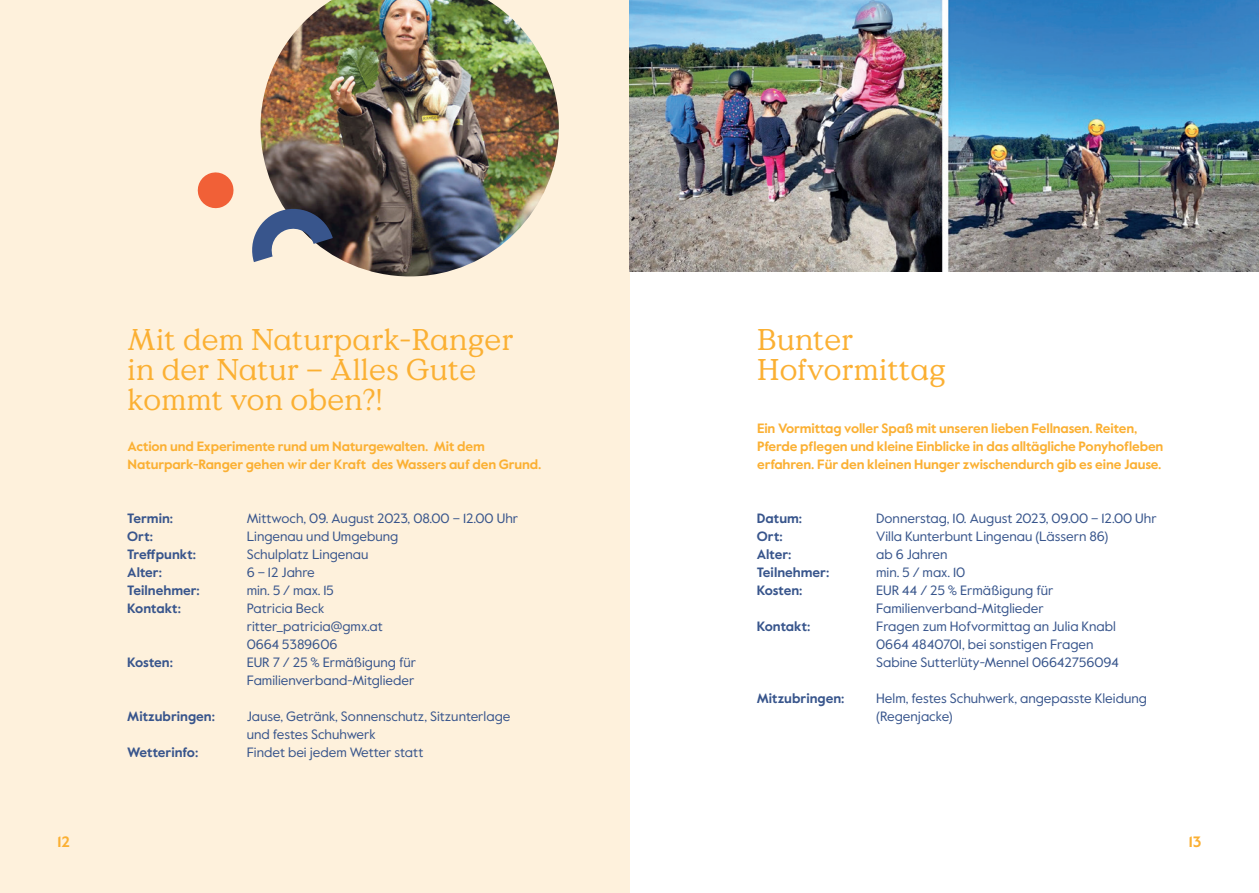
<style>
.page{position:relative;width:1259px;height:893px;background:#fff}
.page>*{position:absolute;margin:0;border:0;box-sizing:border-box;transform-origin:0 0}
.t1{font:30px/30px "Value Serif Pro";letter-spacing:.01em;color:#fbb033}
.t2{font:700 15px "Value Sans Pro";color:#fbb033}
.t3{font:13.5px/18px "Value Sans Pro";color:#38558c}
.t4{font:700 13.5px/18px "Value Sans Pro";letter-spacing:-.01em;color:#fbb033}
.t5{font:700 13.5px "Value Sans Pro";color:#38558c}
</style>
<div class="page">
<div style="left:0;top:0;width:629px;height:893px;background:#fef1dc"></div>
<img style="left:629px;top:0;width:630px;height:271px">
<img style="left:260px;top:0;width:299px;height:276px">
<svg style="left:252px;top:204px;width:81px;height:58px"></svg>
<svg style="left:197px;top:172px;width:37px;height:37px"></svg>
<h1 class="t1" style="left:128px;top:325px;width:387px">Mit dem Naturpark-Ranger in der Natur – Alles Gute kommt von oben?!</h1>
<p class="t4" style="left:128px;top:438px;width:415px">Action und Experimente rund um Naturgewalten. Mit dem<br>Naturpark-Ranger gehen wir der Kraft des Wassers auf den Grund.</p>
<p class="t5" style="left:127px;top:510px;width:47px">Termin:</p>
<p class="t3" style="left:247px;top:510px;width:273px">Mittwoch, 09. August 2023, 08.00 – 12.00 Uhr</p>
<p class="t5" style="left:127px;top:528px;width:27px">Ort:</p>
<p class="t3" style="left:247px;top:528px;width:153px">Lingenau und Umgebung</p>
<p class="t5" style="left:127px;top:546px;width:70px">Treffpunkt:</p>
<p class="t3" style="left:247px;top:546px;width:123px">Schulplatz Lingenau</p>
<p class="t5" style="left:127px;top:564px;width:36px">Alter:</p>
<p class="t3" style="left:247px;top:564px;width:70px">6 – 12 Jahre</p>
<p class="t5" style="left:127px;top:582px;width:74px">Teilnehmer:</p>
<p class="t3" style="left:247px;top:582px;width:89px">min. 5 / max. 15</p>
<p class="t5" style="left:127px;top:600px;width:55px">Kontakt:</p>
<p class="t3" style="left:247px;top:600px;width:138px">Patricia Beck ritter_patricia@gmx.at<br>0664 5389606</p>
<p class="t5" style="left:127px;top:654px;width:47px">Kosten:</p>
<p class="t3" style="left:247px;top:654px;width:171px">EUR 7 / 25 % Ermäßigung für<br>Familienverband-Mitglieder</p>
<p class="t5" style="left:127px;top:708px;width:89px">Mitzubringen:</p>
<p class="t3" style="left:247px;top:708px;width:265px">Jause, Getränk, Sonnenschutz, Sitzunterlage und festes Schuhwerk</p>
<p class="t5" style="left:127px;top:744px;width:72px">Wetterinfo:</p>
<p class="t3" style="left:247px;top:744px;width:178px">Findet bei jedem Wetter statt</p>
<h1 class="t1" style="left:757px;top:325px;width:190px">Bunter<br>Hofvormittag</h1>
<p class="t4" style="left:757px;top:420px;width:408px">Ein Vormittag voller Spaß mit unseren lieben Fellnasen. Reiten,<br>Pferde pflegen und kleine Einblicke in das alltägliche Ponyhofleben erfahren. Für den kleinen Hunger zwischendurch gib es eine Jause.</p>
<p class="t5" style="left:757px;top:510px;width:47px">Datum:</p>
<p class="t3" style="left:876px;top:510px;width:282px">Donnerstag, 10. August 2023, 09.00 – 12.00 Uhr</p>
<p class="t5" style="left:757px;top:528px;width:27px">Ort:</p>
<p class="t3" style="left:876px;top:528px;width:234px">Villa Kunterbunt Lingenau (Lässern 86)</p>
<p class="t5" style="left:757px;top:546px;width:36px">Alter:</p>
<p class="t3" style="left:876px;top:546px;width:73px">ab 6 Jahren</p>
<p class="t5" style="left:757px;top:564px;width:74px">Teilnehmer:</p>
<p class="t3" style="left:876px;top:564px;width:91px">min. 5 / max. 10</p>
<p class="t5" style="left:757px;top:582px;width:47px">Kosten:</p>
<p class="t3" style="left:876px;top:582px;width:179px">EUR 44 / 25 % Ermäßigung für<br>Familienverband-Mitglieder</p>
<p class="t5" style="left:757px;top:618px;width:55px">Kontakt:</p>
<p class="t3" style="left:876px;top:618px;width:244px">Fragen zum Hofvormittag an Julia Knabl<br>0664 4840701, bei sonstigen Fragen<br>Sabine Sutterlüty-Mennel 06642756094</p>
<p class="t5" style="left:757px;top:690px;width:89px">Mitzubringen:</p>
<p class="t3" style="left:876px;top:690px;width:272px">Helm, festes Schuhwerk, angepasste Kleidung (Regenjacke)</p>
<p class="t2" style="left:58px;top:833px;width:14px">12</p>
<p class="t2" style="left:1188px;top:833px;width:14px">13</p>
</div>
